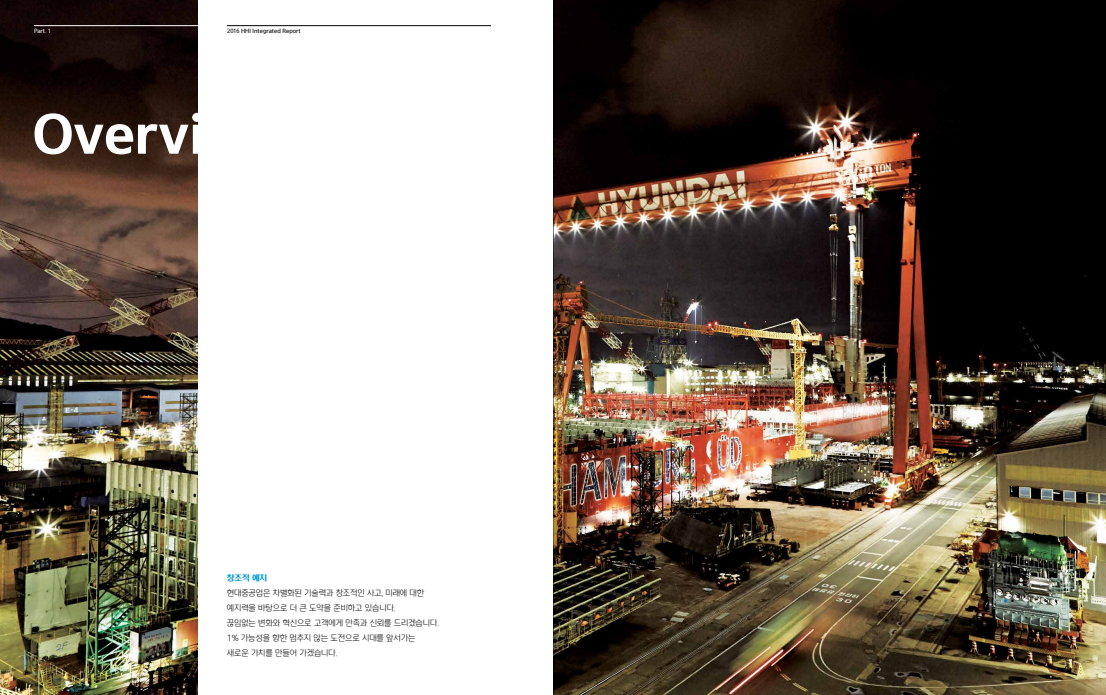
<style>
.page{position:relative;width:1106px;height:695px;background:#fff}
.page>*{position:absolute;margin:0;border:0;box-sizing:border-box;transform-origin:0 0}
.t1{font:55px "Hyundai HI Bold OTF";color:#fff}
.t2{font:9px/15px "Hyundai HI Light OTF";letter-spacing:-.01em;color:#000}
.t3{font:9px "Hyundai HI Bold OTF";color:#0097d2}
.t4{font:6px "Hyundai HI Medium OTF";color:#000}
.t5{font:6px "Hyundai HI Medium OTF";color:#fff}
</style>
<div class="page">
<img style="left:0;top:0;width:1105px;height:694px">
<hr style="left:553px;top:0;width:1px;height:694px;background:#000">
<hr style="left:34px;top:25px;width:164px;height:1px;background:#fff">
<div style="left:198px;top:0;width:355px;height:694px;background:#fff"></div>
<hr style="left:227px;top:25px;width:264px;height:1px;background:#000">
<p class="t5" style="left:34px;top:27px;width:19px">Part. 1</p>
<p class="t4" style="left:227px;top:28px;width:75px">2016 HHI Integrated Report</p>
<h1 class="t1" style="left:33px;top:100px;width:247px">Overview</h1>
<p class="t3" style="left:227px;top:572px;width:42px">창조적 예지</p>
<p class="t2" style="left:227px;top:585px;width:213px">현대중공업은 차별화된 기술력과 창조적인 사고, 미래에 대한 예지력을 바탕으로 더 큰 도약을 준비하고 있습니다.<br>끊임없는 변화와 혁신으로 고객에게 만족과 신뢰를 드리겠습니다.<br>1% 가능성을 향한 멈추지 않는 도전으로 시대를 앞서가는 새로운 가치를 만들어 가겠습니다.</p>
</div>
